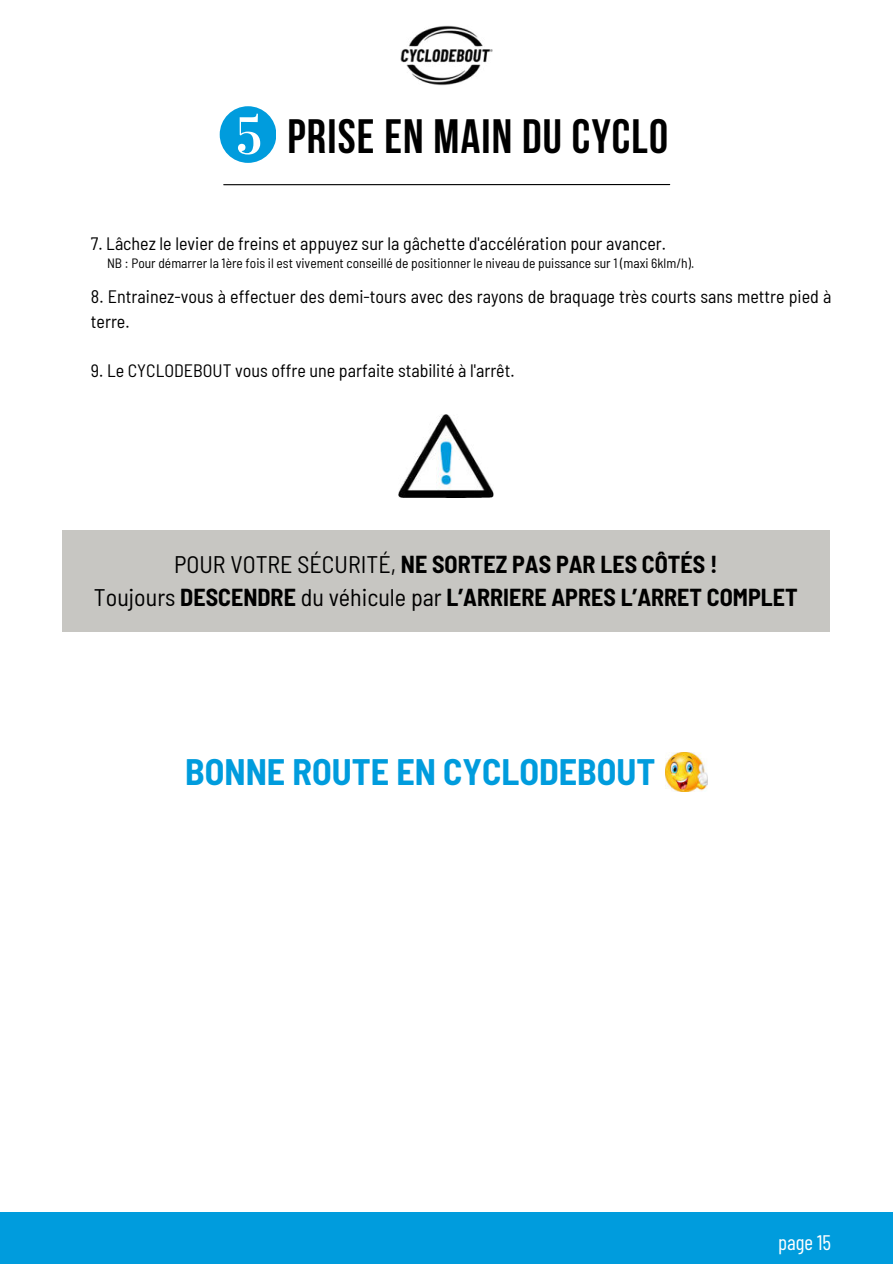
<style>
.page{position:relative;width:893px;height:1264px;background:#fff}
.page>*{position:absolute;margin:0;border:0;box-sizing:border-box;transform-origin:0 0}
.t1{font:700 48px "Bebas Neue";letter-spacing:.025em;color:#000}
.t2{font:700 semi-condensed 36px "Barlow";color:#009cdd}
.t3{font:700 semi-condensed 24px/32.7px "Barlow";color:#000;text-align:center}
.t4{font:21px "Barlow Condensed";color:#fff}
.t5{font:semi-condensed 18px/24.8px "Barlow";color:#000}
.t6{font:semi-condensed 13.5px "Barlow";color:#000}
.s1{font-weight:400}
</style>
<div class="page">
<div style="left:0;top:1212px;width:892px;height:51px;background:#009cdd"></div>
<hr style="left:224px;top:184px;width:445px;height:1px;background:#000">
<img style="left:400px;top:25px;width:93px;height:61px">
<svg style="left:220px;top:106px;width:56px;height:57px"></svg>
<div style="left:62px;top:530px;width:767px;height:102px;background:#c7c6c2"></div>
<img style="left:398px;top:415px;width:95px;height:82px">
<img style="left:665px;top:752px;width:42px;height:39px">
<h1 class="t1" style="left:287px;top:110px;width:382px">PRISE EN MAIN DU CYCLO</h1>
<p class="t5" style="left:91px;top:230px;width:576px">7. Lâchez le levier de freins et appuyez sur la gâchette d'accélération pour avancer.</p>
<p class="t5" style="left:91px;top:283px;width:742px">8. Entrainez-vous à effectuer des demi-tours avec des rayons de braquage très courts sans mettre pied à terre.</p>
<p class="t5" style="left:91px;top:357px;width:425px">9. Le CYCLODEBOUT vous offre une parfaite stabilité à l'arrêt.</p>
<p class="t6" style="left:107px;top:254px;width:588px">NB : Pour démarrer la 1ère fois il est vivement conseillé de positionner le niveau de puissance sur 1 (maxi 6klm/h).</p>
<h3 class="t3" style="left:94px;top:546px;width:705px"><span class="s1">POUR VOTRE SÉCURITÉ,</span> NE SORTEZ PAS PAR LES CÔTÉS !<br><span class="s1">Toujours</span> DESCENDRE <span class="s1">du véhicule par</span> L’ARRIERE APRES L’ARRET COMPLET</h3>
<h2 class="t2" style="left:185px;top:746px;width:472px">BONNE ROUTE EN CYCLODEBOUT</h2>
<p class="t4" style="left:778px;top:1226px;width:55px">page 15</p>
</div>
